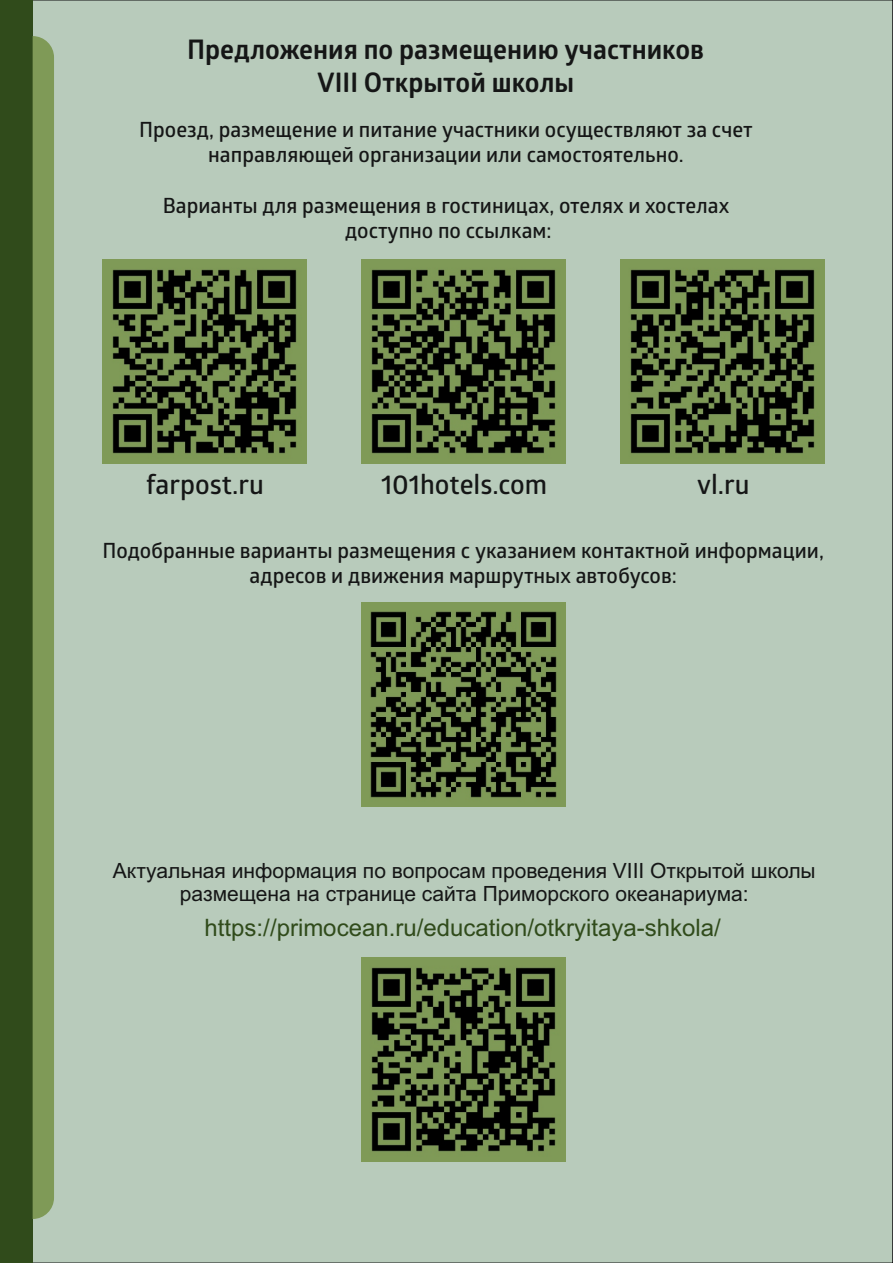
<style>
.page{position:relative;width:893px;height:1263px;background:#fff}
.page>*{position:absolute;margin:0;border:0;box-sizing:border-box;transform-origin:0 0}
.t1{font:700 27px/32.4px "Glober";color:#151616;text-align:center}
.t2{font:600 27px "Glober";color:#151616}
.t3{font:24px "Arial";color:#304b1b}
.t4{font:600 21px/25.2px "Glober";color:#151616;text-align:center}
.t5{font:21px/23.4px "Arial";color:#151616;text-align:center}
</style>
<div class="page">
<div style="left:33px;top:0;width:860px;height:1263px;background:#b8cbbb"></div>
<div style="left:0;top:0;width:33px;height:1263px;background:#304b1b"></div>
<div style="left:33px;top:36px;width:21px;height:1183px;background:#7f9a57"></div>
<img style="left:102px;top:260px;width:204px;height:204px">
<img style="left:361px;top:260px;width:205px;height:204px">
<img style="left:621px;top:260px;width:204px;height:204px">
<img style="left:361px;top:603px;width:205px;height:204px">
<img style="left:361px;top:957px;width:205px;height:205px">
<p class="t1" style="left:187px;top:36px;width:518px">Предложения по размещению участников<br>VIII Открытой школы</p>
<p class="t4" style="left:139px;top:119px;width:615px">Проезд, размещение и питание участники осуществляют за счет направляющей организации или самостоятельно.</p>
<p class="t4" style="left:163px;top:195px;width:568px">Варианты для размещения в гостиницах, отелях и хостелах доступно по ссылкам:</p>
<p class="t2" style="left:146px;top:474px;width:119px">farpost.ru</p>
<p class="t2" style="left:381px;top:474px;width:168px">101hotels.com</p>
<p class="t2" style="left:697px;top:474px;width:54px">vl.ru</p>
<p class="t4" style="left:103px;top:540px;width:723px">Подобранные варианты размещения с указанием контактной информации, адресов и движения маршрутных автобусов:</p>
<p class="t5" style="left:113px;top:861px;width:704px">Актуальная информация по вопросам проведения VIII Открытой школы размещена на странице сайта Приморского океанариума:</p>
<p class="t3" style="left:205px;top:918px;width:518px">https://primocean.ru/education/otkryitaya-shkola/</p>
</div>
